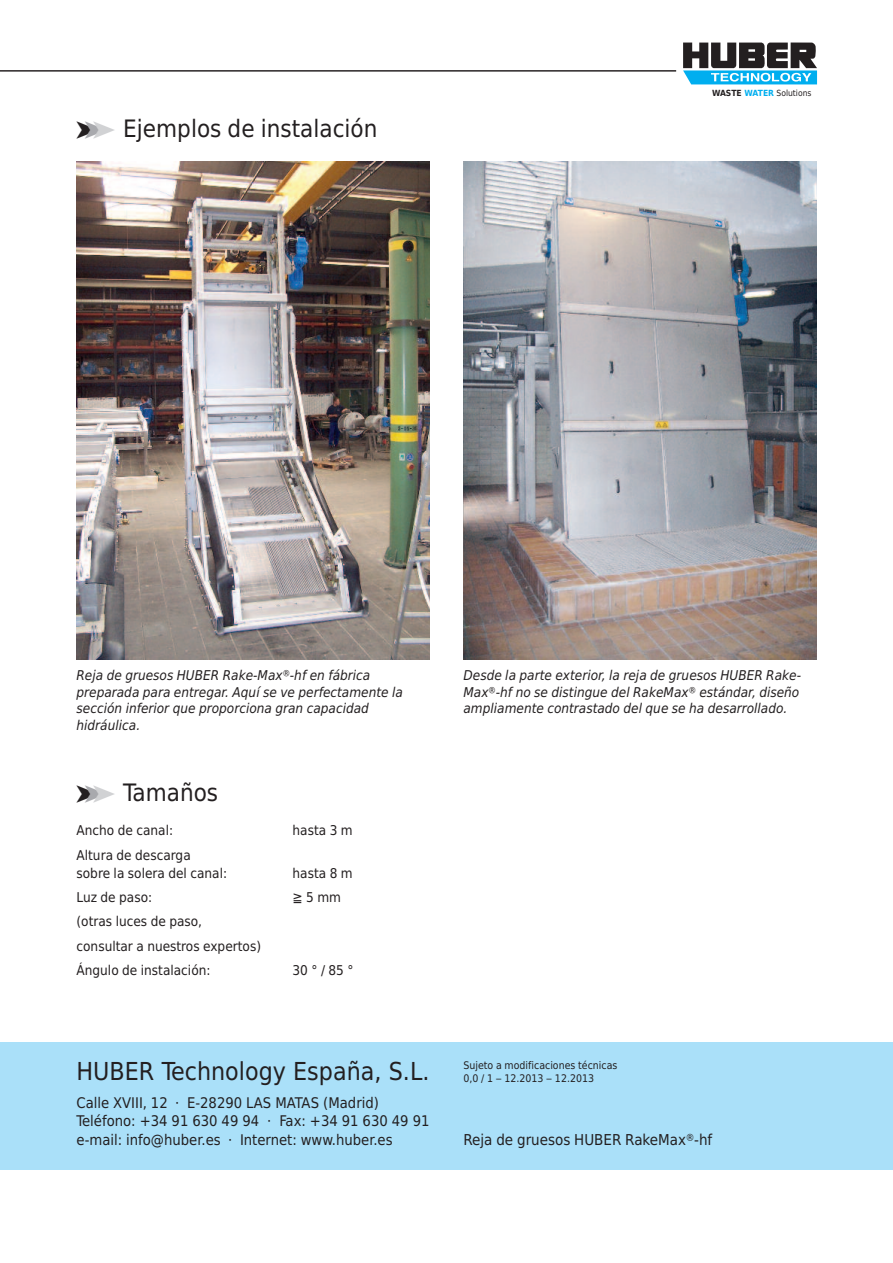
<style>
.page{position:relative;width:893px;height:1263px;background:#fff}
.page>*{position:absolute;margin:0;border:0;box-sizing:border-box;transform-origin:0 0}
.t1{font:24.75px "Huber Tec";color:#231f20}
.t2{font:24px "Huber Tec";color:#231f20}
.t3{font:15px "Huber Tec";color:#231f20}
.t4{font:14.7px/18.8px "Huber Tec";color:#231f20}
.t5{font:italic 13.5px/16.5px "Huber Tec";color:#231f20}
.t6{font:13.5px/24.5px "Huber Tec";color:#231f20}
.t7{font:10.5px/13.5px "Huber Tec";color:#231f20}
.t8{font:8.55px "Huber Tec";color:#231f20}
.s1{color:#a8a9ad}
.s2{color:#d1d2d4}
.s3{font-weight:700}
.s4{font-weight:700;color:#00aeef}
</style>
<div class="page">
<svg style="left:683px;top:43px;width:134px;height:41px"></svg>
<hr style="left:0;top:71px;width:676px;height:1px;background:#231f20">
<div style="left:0;top:1042px;width:893px;height:127px;background:#aae0f9"></div>
<img style="left:77px;top:162px;width:352px;height:497px">
<img style="left:463px;top:162px;width:353px;height:497px">
<h2 class="t2" style="left:77px;top:115px;width:302px">➤<span class="s1">➤</span><span class="s2">➤</span> Ejemplos de instalación</h2>
<p class="t8" style="left:712px;top:86px;width:101px"><span class="s3">WASTE</span> <span class="s4">WATER</span> Solutions</p>
<p class="t5" style="left:77px;top:667px;width:328px">Reja de gruesos HUBER Rake-Max®-hf en fábrica preparada para entregar. Aquí se ve perfectamente la sección inferior que proporciona gran capacidad hidráulica.</p>
<p class="t5" style="left:463px;top:667px;width:339px">Desde la parte exterior, la reja de gruesos HUBER Rake-<br>Max®-hf no se distingue del RakeMax® estándar, diseño ampliamente contrastado del que se ha desarrollado.</p>
<h2 class="t2" style="left:77px;top:778px;width:143px">➤<span class="s1">➤</span><span class="s2">➤</span> Tamaños</h2>
<p class="t6" style="left:77px;top:818px;width:98px">Ancho de canal:</p>
<p class="t6" style="left:293px;top:818px;width:62px">hasta 3 m</p>
<p class="t6" style="left:77px;top:846px;width:152px;line-height:18px">Altura de descarga sobre la solera del canal:</p>
<p class="t6" style="left:293px;top:861px;width:62px">hasta 8 m</p>
<p class="t6" style="left:77px;top:885px;width:77px">Luz de paso:</p>
<p class="t6" style="left:293px;top:885px;width:50px">≧5mm</p>
<p class="t6" style="left:77px;top:909px;width:186px">(otras luces de paso, consultar a nuestros expertos)<br>Ángulo de instalación:</p>
<p class="t6" style="left:293px;top:958px;width:63px">30°/85°</p>
<h1 class="t1" style="left:77px;top:1057px;width:354px">HUBER Technology España, S.L.</h1>
<p class="t4" style="left:77px;top:1093px;width:354px">Calle XVIII, 12 · E-28290 LAS MATAS (Madrid)<br>Teléfono: +34 91 630 49 94 · Fax: +34 91 630 49 91 e-mail: info@huber.es · Internet: www.huber.es</p>
<p class="t7" style="left:463px;top:1058px;width:155px">Sujeto a modificaciones técnicas<br>0,0 / 1 – 12.2013 – 12.2013</p>
<p class="t3" style="left:463px;top:1131px;width:250px">Reja de gruesos HUBER RakeMax®-hf</p>
</div>
